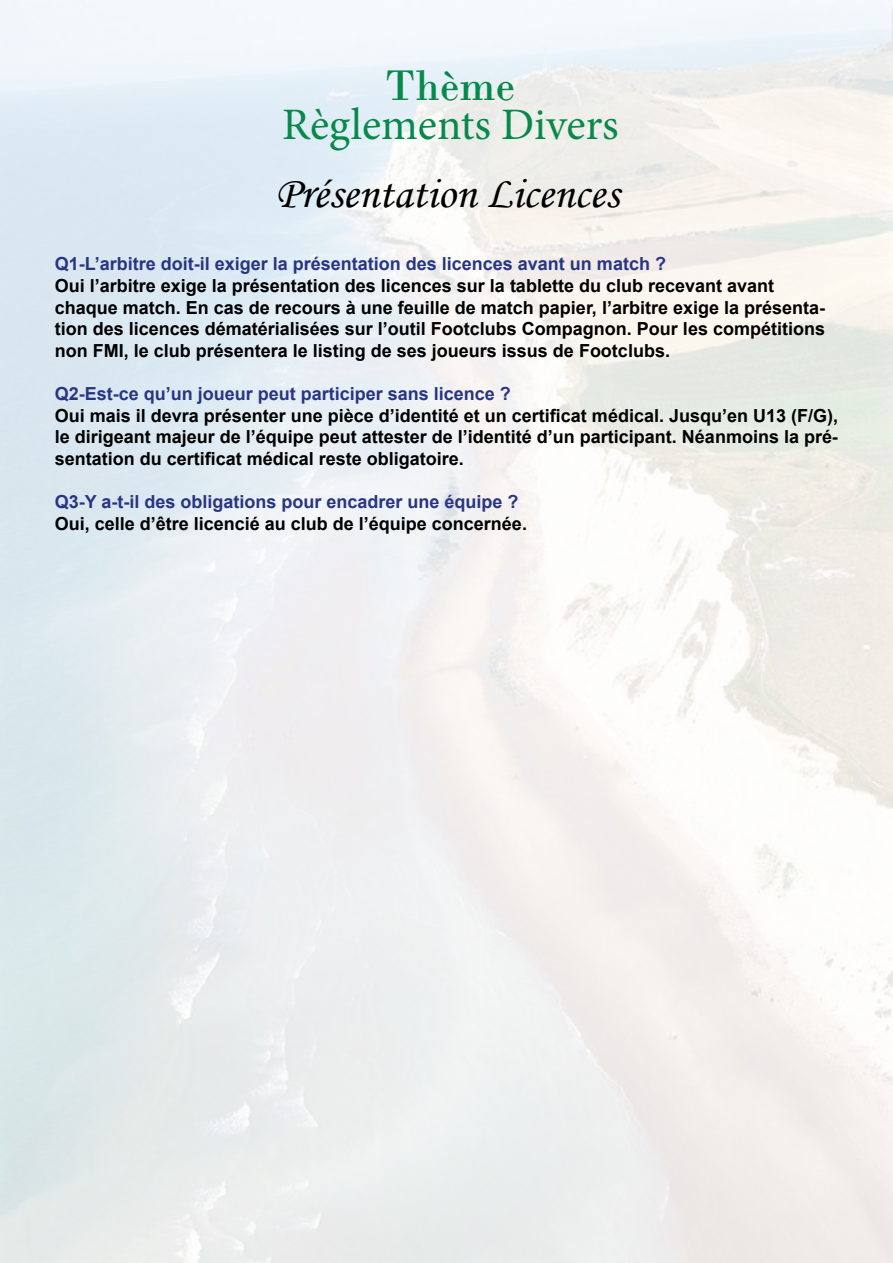
<style>
.page{position:relative;width:893px;height:1263px;background:#fff}
.page>*{position:absolute;margin:0;border:0;box-sizing:border-box;transform-origin:0 0}
.t1{font:45px "Monotype Corsiva";color:#000}
.t2{font:45px "Minion Pro";color:#07894b}
.t3{font:45px "Bodoni";color:#07894b}
.t4{font:700 18px/21.6px "Arial";color:#000}
.t5{font:700 18px "Arial";color:#283583}
</style>
<div class="page">
<h1 class="t3" style="left:386px;top:59px;width:131px">Thème</h1>
<h1 class="t2" style="left:282px;top:94px;width:338px">Règlements Divers</h1>
<h1 class="t1" style="left:275px;top:166px;width:345px">Présentation Licences</h1>
<p class="t5" style="left:55px;top:251px;width:613px">Q1-L’arbitre doit-il exiger la présentation des licences avant un match ?</p>
<p class="t4" style="left:55px;top:275px;width:772px">Oui l’arbitre exige la présentation des licences sur la tablette du club recevant avant chaque match. En cas de recours à une feuille de match papier, l’arbitre exige la présenta&shy;tion des licences dématérialisées sur l’outil Footclubs Compagnon. Pour les compétitions non FMI, le club présentera le listing de ses joueurs issus de Footclubs.</p>
<p class="t5" style="left:55px;top:381px;width:458px">Q2-Est-ce qu’un joueur peut participer sans licence ?</p>
<p class="t4" style="left:55px;top:405px;width:785px;text-align:justify">Oui mais il devra présenter une pièce d’identité et un certificat médical. Jusqu’en U13 (F/G), le dirigeant majeur de l’équipe peut attester de l’identité d’un participant. Néanmoins la pré&shy;sentation du certificat médical reste obligatoire.</p>
<p class="t5" style="left:55px;top:489px;width:465px">Q3-Y a-t-il des obligations pour encadrer une équipe ?</p>
<p class="t4" style="left:55px;top:513px;width:474px">Oui, celle d’être licencié au club de l’équipe concernée.</p>
</div>
